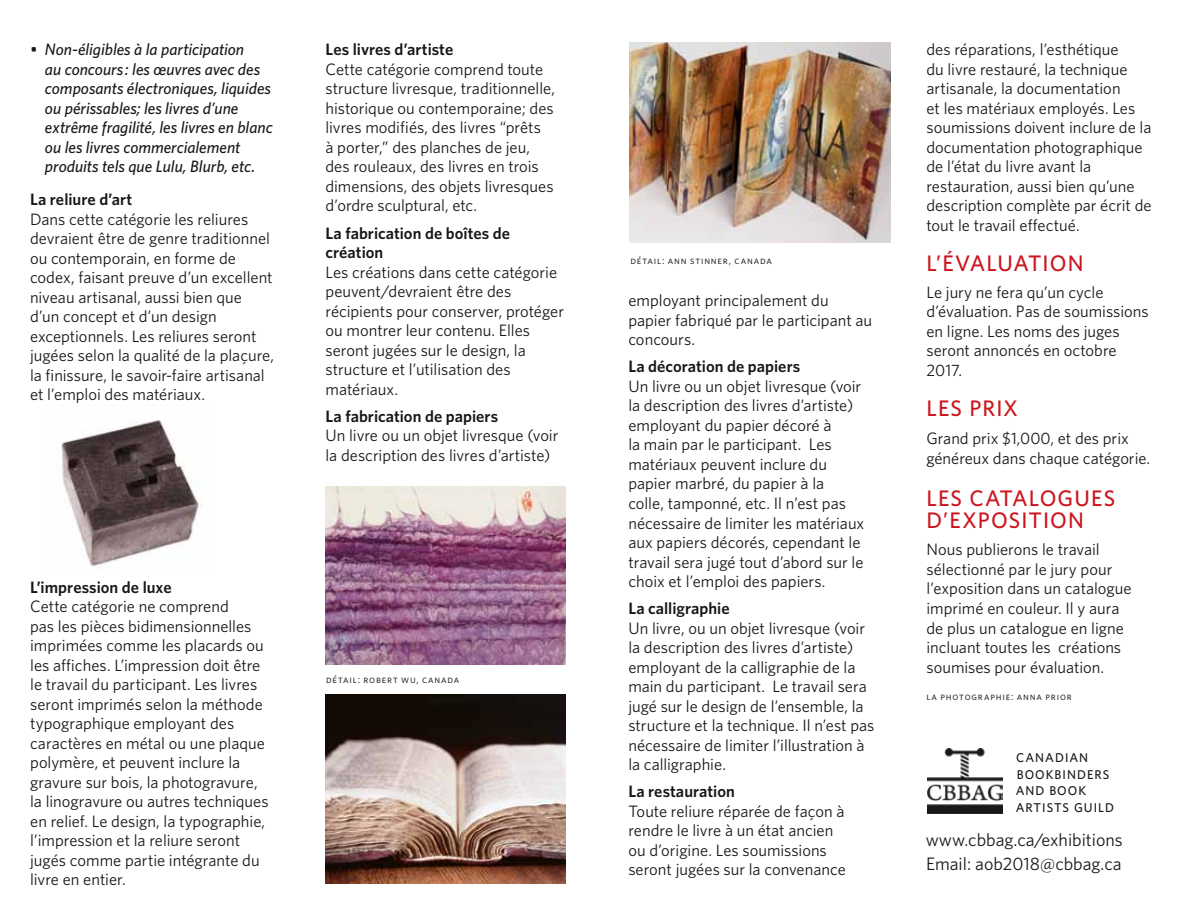
<style>
.page{position:relative;width:1188px;height:918px;background:#fff}
.page>*{position:absolute;margin:0;border:0;box-sizing:border-box;transform-origin:0 0}
.t1{font:500 22.5px/22.5px "Whitney";letter-spacing:.045em;color:#cc151d}
.t2{font:18px/24px "Whitney";color:#1a1717}
.t3{font:16.5px/19.5px "Whitney";letter-spacing:-.005em;color:#1a1717}
.t4{font:italic 500 16.5px/19.5px "Whitney";color:#1a1717}
.t5{font:600 16.5px/19.5px "Whitney";color:#1a1717}
.t6{font:500 12.75px/16.6px "Whitney";letter-spacing:.08em;color:#1a1717}
.t7{font:10.5px "Whitney";letter-spacing:.08em;color:#1a1717}
</style>
<div class="page">
<img style="left:56px;top:420px;width:146px;height:146px">
<img style="left:326px;top:486px;width:239px;height:178px">
<img style="left:326px;top:694px;width:239px;height:190px">
<img style="left:630px;top:42px;width:260px;height:200px">
<img style="left:927px;top:748px;width:76px;height:66px">
<p class="t4" style="left:45px;top:40px;width:229px;text-indent:-15px">• Non-éligibles à la participation<br>au concours : les œuvres avec des composants électroniques, liquides ou périssables; les livres d’une extrême fragilité, les livres en blanc ou les livres commercialement produits tels que Lulu, Blurb, etc.</p>
<p class="t5" style="left:30px;top:190px;width:104px">La reliure d’art</p>
<p class="t3" style="left:30px;top:209px;width:246px">Dans cette catégorie les reliures devraient être de genre traditionnel ou contemporain, en forme de codex, faisant preuve d’un excellent niveau artisanal, aussi bien que d’un concept et d’un design exceptionnels. Les reliures seront jugées selon la qualité de la plaçure, la finissure, le savoir-faire artisanal et l’emploi des matériaux.</p>
<p class="t5" style="left:30px;top:577px;width:143px">L’impression de luxe</p>
<p class="t3" style="left:30px;top:597px;width:240px">Cette catégorie ne comprend<br>pas les pièces bidimensionnelles imprimées comme les placards ou les affiches. L’impression doit être le travail du participant. Les livres seront imprimés selon la méthode typographique employant des caractères en métal ou une plaque polymère, et peuvent inclure la gravure sur bois, la photogravure, la linogravure ou autres techniques en relief. Le design, la typographie, l’impression et la reliure seront jugés comme partie intégrante du livre en entier.</p>
<p class="t5" style="left:326px;top:40px;width:129px">Les livres d’artiste</p>
<p class="t3" style="left:326px;top:59px;width:231px">Cette catégorie comprend toute structure livresque, traditionnelle, historique ou contemporaine; des livres modifiés, des livres “prêts<br>à porter,” des planches de jeu, des rouleaux, des livres en trois dimensions, des objets livresques d’ordre sculptural, etc.</p>
<p class="t5" style="left:326px;top:223px;width:186px">La fabrication de boîtes de création</p>
<p class="t3" style="left:326px;top:262px;width:240px">Les créations dans cette catégorie peuvent/devraient être des récipients pour conserver, protéger ou montrer leur contenu. Elles seront jugées sur le design, la structure et l’utilisation des matériaux.</p>
<p class="t5" style="left:326px;top:406px;width:174px">La fabrication de papiers</p>
<p class="t3" style="left:326px;top:425px;width:234px">Un livre ou un objet livresque (voir la description des livres d’artiste)</p>
<p class="t7" style="left:326px;top:672px;width:135px">Détail: robert wu, Canada</p>
<p class="t7" style="left:630px;top:254px;width:143px">Détail: Ann Stinner, Canada</p>
<p class="t3" style="left:628px;top:291px;width:245px">employant principalement du papier fabriqué par le participant au concours.</p>
<p class="t5" style="left:628px;top:357px;width:173px">La décoration de papiers</p>
<p class="t3" style="left:628px;top:376px;width:237px">Un livre ou un objet livresque (voir la description des livres d’artiste) employant du papier décoré à<br>la main par le participant. Les matériaux peuvent inclure du papier marbré, du papier à la<br>colle, tamponné, etc. Il n’est pas nécessaire de limiter les matériaux aux papiers décorés, cependant le travail sera jugé tout d’abord sur le choix et l’emploi des papiers.</p>
<p class="t5" style="left:628px;top:598px;width:103px">La calligraphie</p>
<p class="t3" style="left:628px;top:618px;width:248px">Un livre, ou un objet livresque (voir la description des livres d’artiste) employant de la calligraphie de la main du participant. Le travail sera jugé sur le design de l’ensemble, la structure et la technique. Il n’est pas nécessaire de limiter l’illustration à la calligraphie.</p>
<p class="t5" style="left:628px;top:781px;width:108px">La restauration</p>
<p class="t3" style="left:628px;top:801px;width:219px">Toute reliure réparée de façon à rendre le livre à un état ancien ou d’origine. Les soumissions seront jugées sur la convenance</p>
<p class="t3" style="left:926px;top:39px;width:227px">des réparations, l’esthétique<br>du livre restauré, la technique artisanale, la documentation<br>et les matériaux employés. Les soumissions doivent inclure de la documentation photographique de l’état du livre avant la restauration, aussi bien qu’une description complète par écrit de tout le travail effectué.</p>
<h1 class="t1" style="left:926px;top:251px;width:159px">L’ÉVALUATION</h1>
<p class="t3" style="left:926px;top:282px;width:224px">Le jury ne fera qu’un cycle d’évaluation. Pas de soumissions en ligne. Les noms des juges seront annoncés en octobre<br>2017.</p>
<h1 class="t1" style="left:926px;top:397px;width:93px">LES PRIX</h1>
<p class="t3" style="left:926px;top:428px;width:225px">Grand prix $1,000, et des prix généreux dans chaque catégorie.</p>
<h1 class="t1" style="left:926px;top:487px;width:190px">LES CATALOGUES<br>D’EXPOSITION</h1>
<p class="t3" style="left:926px;top:540px;width:207px">Nous publierons le travail sélectionné par le jury pour l’exposition dans un catalogue imprimé en couleur. Il y aura de plus un catalogue en ligne incluant toutes les créations soumises pour évaluation.</p>
<p class="t7" style="left:926px;top:689px;width:147px">la photographie: Anna Prior</p>
<p class="t6" style="left:1016px;top:749px;width:100px">CANADIAN<br>BOOKBINDERS<br>AND BOOK<br>ARTISTS GUILD</p>
<p class="t2" style="left:926px;top:828px;width:198px">www.cbbag.ca/exhibitions<br>Email: aob2018@cbbag.ca</p>
</div>
